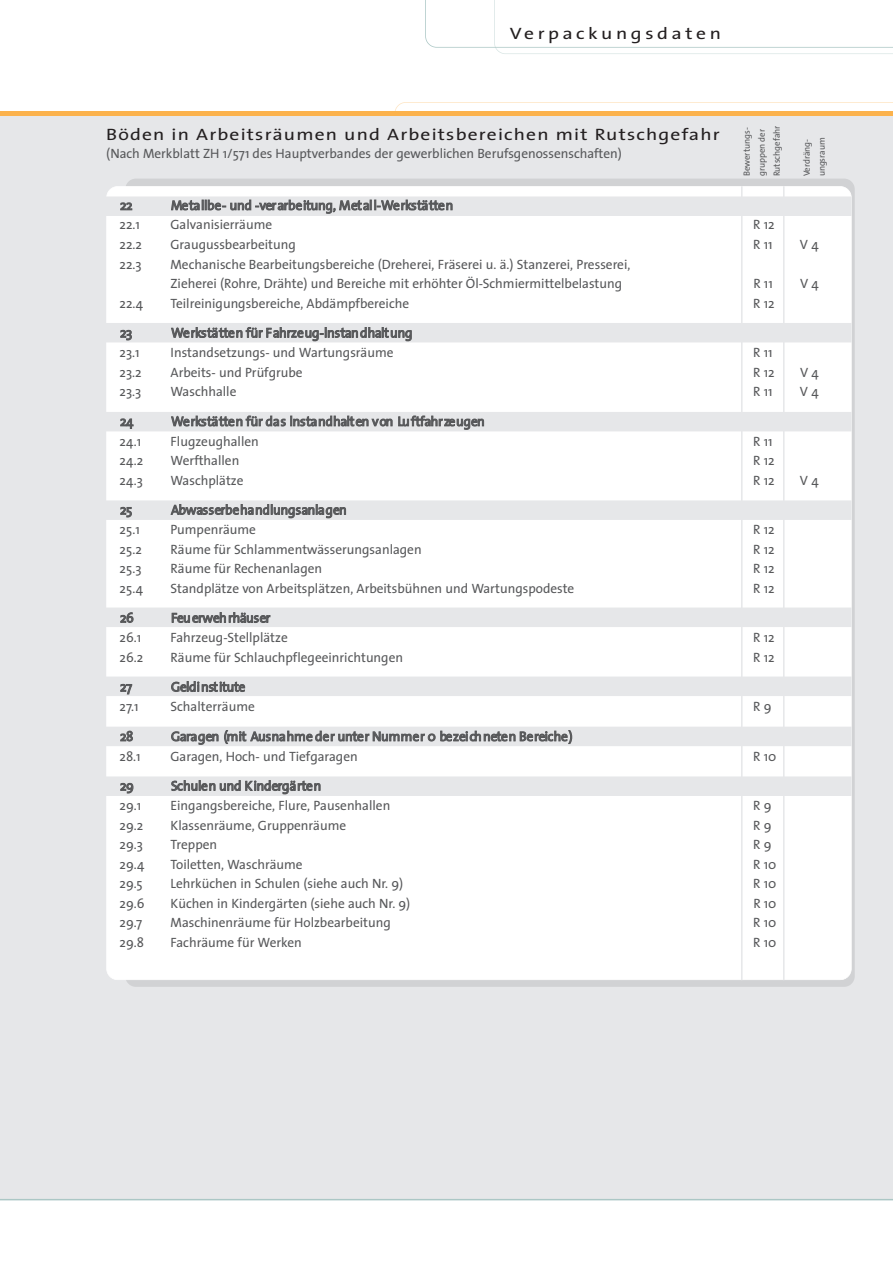
<style>
.page{position:relative;width:893px;height:1263px;background:#fff}
.page>*{position:absolute;margin:0;border:0;box-sizing:border-box;transform-origin:0 0}
.t1{font:16.5px "Thesis Sans";letter-spacing:.06em;color:#231f20;scale:1.2 1}
.t2{font:16.5px "Thesis Sans";letter-spacing:.185em;color:#231f20;scale:1.2 1}
.t3{font:13.5px/19.5px "Thesis Sans";color:#57585a}
.t4{font:13.5px "Thesis Sans";letter-spacing:-.02em;color:#57585a}
.t5{font:9px/15px "Thesis Sans";color:#57585a}
</style>
<div class="page">
<svg style="left:395px;top:102px;width:498px;height:9px"></svg>
<div style="left:0;top:113px;width:893px;height:1087px;background:#e6e7e9"></div>
<div style="left:0;top:111px;width:893px;height:5px;background:#fbb24c"></div>
<svg style="left:425px;top:0;width:468px;height:54px"></svg>
<hr style="left:0;top:1199px;width:893px;height:1px;background:#abc7c5">
<div style="left:125px;top:179px;width:730px;height:808px;background:#d1d2d4;border-radius:11px"></div>
<div style="left:107px;top:186px;width:744px;height:794px;background:#fff;border-radius:11px"></div>
<div style="left:90px;top:196px;width:761px;height:20px;background:#e6e7e9"></div>
<div style="left:90px;top:323px;width:761px;height:19px;background:#e6e7e9"></div>
<div style="left:90px;top:412px;width:761px;height:19px;background:#e6e7e9"></div>
<div style="left:90px;top:500px;width:761px;height:20px;background:#e6e7e9"></div>
<div style="left:90px;top:607px;width:761px;height:20px;background:#e6e7e9"></div>
<div style="left:90px;top:676px;width:761px;height:20px;background:#e6e7e9"></div>
<div style="left:90px;top:727px;width:761px;height:19px;background:#e6e7e9"></div>
<div style="left:90px;top:776px;width:761px;height:20px;background:#e6e7e9"></div>
<hr style="left:741px;top:186px;width:1px;height:794px;background:#e6e7e9">
<hr style="left:783px;top:186px;width:1px;height:794px;background:#e6e7e9">
<p class="t2" style="left:510px;top:27px;width:177px">Verpackungsdaten</p>
<p class="t1" style="left:106px;top:128px;width:513px">Böden in Arbeitsräumen und Arbeitsbereichen mit Rutschgefahr</p>
<p class="t3" style="left:106px;top:145px;width:517px">(Nach Merkblatt ZH 1/571 des Hauptverbandes der gewerblichen Berufsgenossenschaften)</p>
<p class="t5" style="left:740px;top:176px;width:52px;rotate:-90deg">Bewertungs&shy;gruppen der<br>Rutschgefahr</p>
<p class="t5" style="left:800px;top:176px;width:40px;rotate:-90deg">Verdräng&shy;ungsraum</p>
<p class="t3" style="left:120px;top:197px;width:14px">22</p>
<p class="t3" style="left:171px;top:197px;width:284px">Metallbe- und -verarbeitung, Metall-Werkstätten</p>
<p class="t3" style="left:120px;top:216px;width:22px">22.1</p>
<p class="t3" style="left:171px;top:216px;width:103px">Galvanisierräume</p>
<p class="t3" style="left:753px;top:216px;width:23px">R 12</p>
<p class="t3" style="left:120px;top:236px;width:24px">22.2</p>
<p class="t3" style="left:171px;top:236px;width:127px">Graugussbearbeitung</p>
<p class="t3" style="left:753px;top:236px;width:21px">R 11</p>
<p class="t3" style="left:800px;top:236px;width:20px">V 4</p>
<p class="t3" style="left:120px;top:255px;width:24px">22.3</p>
<p class="t3" style="left:171px;top:255px;width:461px">Mechanische Bearbeitungsbereiche (Dreherei, Fräserei u. ä.) Stanzerei, Presserei,<br>Zieherei (Rohre, Drähte) und Bereiche mit erhöhter Öl-Schmiermittelbelastung</p>
<p class="t3" style="left:753px;top:275px;width:21px">R 11</p>
<p class="t3" style="left:800px;top:275px;width:20px">V 4</p>
<p class="t3" style="left:120px;top:294px;width:25px">22.4</p>
<p class="t3" style="left:171px;top:294px;width:240px">Teilreinigungsbereiche, Abdämpfbereiche</p>
<p class="t3" style="left:753px;top:294px;width:23px">R 12</p>
<p class="t3" style="left:120px;top:324px;width:14px">23</p>
<p class="t3" style="left:171px;top:324px;width:243px">Werkstätten für Fahrzeug-lnstandhaltung</p>
<p class="t3" style="left:120px;top:344px;width:21px">23.1</p>
<p class="t3" style="left:171px;top:344px;width:224px">Instandsetzungs- und Wartungsräume</p>
<p class="t3" style="left:753px;top:344px;width:21px">R 11</p>
<p class="t3" style="left:120px;top:363px;width:24px">23.2</p>
<p class="t3" style="left:171px;top:363px;width:134px">Arbeits- und Prüfgrube</p>
<p class="t3" style="left:753px;top:363px;width:23px">R 12</p>
<p class="t3" style="left:800px;top:363px;width:20px">V 4</p>
<p class="t3" style="left:120px;top:383px;width:23px">23.3</p>
<p class="t3" style="left:171px;top:383px;width:67px">Waschhalle</p>
<p class="t3" style="left:753px;top:383px;width:21px">R 11</p>
<p class="t3" style="left:800px;top:383px;width:20px">V 4</p>
<p class="t3" style="left:120px;top:413px;width:15px">24</p>
<p class="t3" style="left:171px;top:413px;width:315px">Werkstätten für das lnstandhalten von Luftfahrzeugen</p>
<p class="t3" style="left:120px;top:432px;width:23px">24.1</p>
<p class="t3" style="left:171px;top:432px;width:90px">Flugzeughallen</p>
<p class="t3" style="left:753px;top:432px;width:21px">R 11</p>
<p class="t3" style="left:120px;top:452px;width:25px">24.2</p>
<p class="t3" style="left:171px;top:452px;width:70px">Werfthallen</p>
<p class="t3" style="left:753px;top:452px;width:23px">R 12</p>
<p class="t3" style="left:120px;top:471px;width:25px">24.3</p>
<p class="t3" style="left:171px;top:471px;width:74px">Waschplätze</p>
<p class="t3" style="left:753px;top:471px;width:23px">R 12</p>
<p class="t3" style="left:800px;top:471px;width:20px">V 4</p>
<p class="t3" style="left:120px;top:501px;width:14px">25</p>
<p class="t3" style="left:171px;top:501px;width:177px">Abwasserbehandlungsanlagen</p>
<p class="t3" style="left:120px;top:521px;width:22px">25.1</p>
<p class="t3" style="left:171px;top:521px;width:87px">Pumpenräume</p>
<p class="t3" style="left:753px;top:521px;width:23px">R 12</p>
<p class="t3" style="left:120px;top:540px;width:24px">25.2</p>
<p class="t3" style="left:171px;top:540px;width:253px">Räume für Schlammentwässerungsanlagen</p>
<p class="t3" style="left:753px;top:540px;width:23px">R 12</p>
<p class="t3" style="left:120px;top:560px;width:23px">25.3</p>
<p class="t3" style="left:171px;top:560px;width:153px">Räume für Rechenanlagen</p>
<p class="t3" style="left:753px;top:560px;width:23px">R 12</p>
<p class="t3" style="left:120px;top:579px;width:25px">25.4</p>
<p class="t3" style="left:171px;top:579px;width:405px">Standplätze von Arbeitsplätzen, Arbeitsbühnen und Wartungspodeste</p>
<p class="t3" style="left:753px;top:579px;width:23px">R 12</p>
<p class="t3" style="left:120px;top:609px;width:15px">26</p>
<p class="t3" style="left:171px;top:609px;width:101px">Feuerwehrhäuser</p>
<p class="t3" style="left:120px;top:629px;width:23px">26.1</p>
<p class="t3" style="left:171px;top:629px;width:119px">Fahrzeug-Stellplätze</p>
<p class="t3" style="left:753px;top:629px;width:23px">R 12</p>
<p class="t3" style="left:120px;top:648px;width:25px">26.2</p>
<p class="t3" style="left:171px;top:648px;width:234px">Räume für Schlauchpflegeeinrichtungen</p>
<p class="t3" style="left:753px;top:648px;width:23px">R 12</p>
<p class="t3" style="left:120px;top:678px;width:14px">27</p>
<p class="t4" style="left:171px;top:681px;width:76px">Geldinstitute</p>
<p class="t3" style="left:120px;top:698px;width:21px">27.1</p>
<p class="t3" style="left:171px;top:698px;width:86px">Schalterräume</p>
<p class="t3" style="left:753px;top:698px;width:20px">R 9</p>
<p class="t3" style="left:120px;top:728px;width:15px">28</p>
<p class="t3" style="left:171px;top:728px;width:403px">Garagen (mit Ausnahme der unter Nummer 0 bezeichneten Bereiche)</p>
<p class="t3" style="left:120px;top:747px;width:23px">28.1</p>
<p class="t3" style="left:171px;top:747px;width:189px">Garagen, Hoch- und Tiefgaragen</p>
<p class="t3" style="left:753px;top:747px;width:25px">R 10</p>
<p class="t3" style="left:120px;top:777px;width:15px">29</p>
<p class="t3" style="left:171px;top:777px;width:152px">Schulen und Kindergärten</p>
<p class="t3" style="left:120px;top:797px;width:23px">29.1</p>
<p class="t3" style="left:171px;top:797px;width:221px">Eingangsbereiche, Flure, Pausenhallen</p>
<p class="t3" style="left:753px;top:797px;width:20px">R 9</p>
<p class="t3" style="left:120px;top:816px;width:25px">29.2</p>
<p class="t3" style="left:171px;top:816px;width:177px">Klassenräume, Gruppenräume</p>
<p class="t3" style="left:753px;top:816px;width:20px">R 9</p>
<p class="t3" style="left:120px;top:836px;width:25px">29.3</p>
<p class="t3" style="left:171px;top:836px;width:48px">Treppen</p>
<p class="t3" style="left:753px;top:836px;width:20px">R 9</p>
<p class="t3" style="left:120px;top:855px;width:27px">29.4</p>
<p class="t3" style="left:171px;top:855px;width:134px">Toiletten, Waschräume</p>
<p class="t3" style="left:753px;top:855px;width:25px">R 10</p>
<p class="t3" style="left:120px;top:875px;width:25px">29.5</p>
<p class="t3" style="left:171px;top:875px;width:234px">Lehrküchen in Schulen (siehe auch Nr. 9)</p>
<p class="t3" style="left:753px;top:875px;width:25px">R 10</p>
<p class="t3" style="left:120px;top:894px;width:26px">29.6</p>
<p class="t3" style="left:171px;top:894px;width:241px">Küchen in Kindergärten (siehe auch Nr. 9)</p>
<p class="t3" style="left:753px;top:894px;width:25px">R 10</p>
<p class="t3" style="left:120px;top:914px;width:24px">29.7</p>
<p class="t3" style="left:171px;top:914px;width:222px">Maschinenräume für Holzbearbeitung</p>
<p class="t3" style="left:753px;top:914px;width:25px">R 10</p>
<p class="t3" style="left:120px;top:933px;width:26px">29.8</p>
<p class="t3" style="left:171px;top:933px;width:133px">Fachräume für Werken</p>
<p class="t3" style="left:753px;top:933px;width:25px">R 10</p>
</div>
